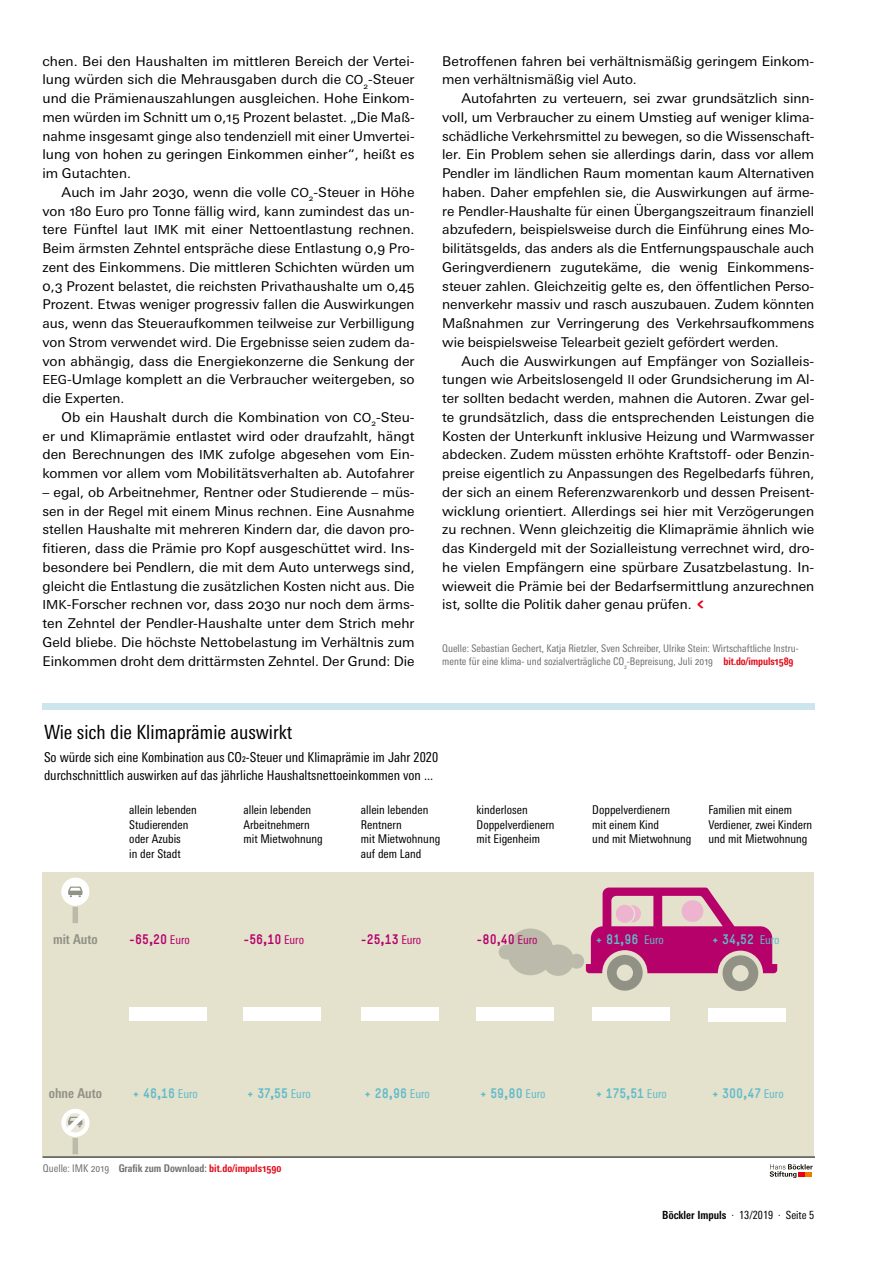
<style>
.page{position:relative;width:893px;height:1263px;background:#fff}
.page>*{position:absolute;margin:0;border:0;box-sizing:border-box;transform-origin:0 0}
.t1{font:condensed 19.65px "Univers Next Pro";color:#000}
._4__Fließtext{font:13.5px/18.8px "Univers Next Pro";color:#000;text-align:justify}
.t2{font:condensed 13.5px/18.1px "Univers Next Pro";color:#000}
.t3{font:13.5px "Simple HBS";color:#5fbbc9}
.t4{font:13.5px "Simple HBS";color:#b6006a}
.t5{font:700 condensed 13.5px "Univers Next Pro";color:#929186}
.t6{font:condensed 12px/14.5px "Univers Next Pro";color:#000}
.t7{font:condensed 11.25px "Univers Next Pro";color:#000}
._5__Quelle_Artikel_o{font:condensed 10.5px/13.5px "Univers Next Pro";color:#6f6f6e}
.t8{font:700 condensed 10.5px "Univers Next Pro";color:#6f6f6e}
.s1{font-size:12.45px}
.s2{font-family:"Simple HBS";font-size:18px;color:#e30513}
.s3{font-weight:700;color:#e30513}
.s4{font-family:"Univers Next Pro";font-stretch:condensed;font-size:12px}
.s5{font-weight:400}
.s6{color:#e30513}
.s7{font-weight:700}
</style>
<div class="page">
<div style="left:43px;top:872px;width:771px;height:285px;background:#e4e1cd"></div>
<svg style="left:586px;top:887px;width:191px;height:104px"></svg>
<div style="left:507px;top:928px;width:47px;height:47px;background:#bcbbab;border-radius:50%"></div>
<div style="left:569px;top:954px;width:15px;height:15px;background:#bcbbab;border-radius:50%"></div>
<div style="left:499px;top:944px;width:15px;height:15px;background:#bcbbab;border-radius:50%"></div>
<div style="left:542px;top:944px;width:32px;height:32px;background:#bcbbab;border-radius:50%"></div>
<div style="left:682px;top:900px;width:21px;height:22px;background:#edb3cf;border-radius:50%"></div>
<div style="left:615px;top:904px;width:20px;height:19px;background:#edb3cf;border-radius:50%"></div>
<div style="left:614px;top:903px;width:21px;height:21px;border:2px solid #e4e1cd;border-radius:50%"></div>
<div style="left:61px;top:878px;width:28px;height:28px;background:#fff;border-radius:50%"></div>
<svg style="left:73px;top:907px;width:5px;height:16px"></svg>
<svg style="left:68px;top:886px;width:14px;height:11px"></svg>
<svg style="left:61px;top:1109px;width:28px;height:45px"></svg>
<div style="left:129px;top:1007px;width:77px;height:14px;background:#fff"></div>
<div style="left:243px;top:1007px;width:78px;height:14px;background:#fff"></div>
<div style="left:708px;top:1008px;width:77px;height:14px;background:#fff"></div>
<div style="left:592px;top:1007px;width:77px;height:14px;background:#fff"></div>
<div style="left:477px;top:1007px;width:77px;height:14px;background:#fff"></div>
<div style="left:361px;top:1007px;width:77px;height:14px;background:#fff"></div>
<div style="left:43px;top:703px;width:771px;height:6px;background:#cde6ee"></div>
<svg style="left:770px;top:1164px;width:43px;height:14px"></svg>
<hr style="left:43px;top:1157px;width:771px;height:1px;background:#000">
<p class="_4__Fließtext" style="left:43px;top:51px;width:374px">chen. Bei den Haushalten im mittleren Bereich der Vertei&shy;lung würden sich die Mehrausgaben durch die <span class="s1">CO</span><sub>2</sub>-Steuer und die Prämienauszahlungen ausgleichen. Hohe Einkom&shy;men würden im Schnitt um 0,15 Prozent belastet. „Die Maß&shy;nahme insgesamt ginge also tendenziell mit einer Umvertei&shy;lung von hohen zu geringen Einkommen einher“, heißt es im Gutachten.</p>
<p class="_4__Fließtext" style="left:43px;top:183px;width:374px;text-indent:19px">Auch im Jahr 2030, wenn die volle <span class="s1">CO</span><sub>2</sub>-Steuer in Höhe von 180 Euro pro Tonne fällig wird, kann zumindest das un&shy;tere Fünftel laut <span class="s1">IMK</span> mit einer Nettoentlastung rechnen.<br>Beim ärmsten Zehntel entspräche diese Entlastung 0,9 Pro&shy;zent des Einkommens. Die mittleren Schichten würden um 0,3 Prozent belastet, die reichsten Privathaushalte um 0,45<br>Prozent. Etwas weniger progressiv fallen die Auswirkungen aus, wenn das Steueraufkommen teilweise zur Verbilligung von Strom verwendet wird. Die Ergebnisse seien zudem da&shy;von abhängig, dass die Energiekonzerne die Senkung der <span class="s1">EEG</span>-Umlage komplett an die Verbraucher weitergeben, so die Experten.</p>
<p class="_4__Fließtext" style="left:43px;top:408px;width:374px;text-indent:19px">Ob ein Haushalt durch die Kombination von <span class="s1">CO</span><sub>2</sub>-Steu&shy;er und Klimaprämie entlastet wird oder draufzahlt, hängt den Berechnungen des <span class="s1">IMK</span> zufolge abgesehen vom Ein&shy;kommen vor allem vom Mobilitätsverhalten ab. Autofahrer</p>
<p class="_4__Fließtext" style="left:43px;top:483px;width:374px">– egal, ob Arbeitnehmer, Rentner oder Studierende – müs&shy;sen in der Regel mit einem Minus rechnen. Eine Ausnahme stellen Haushalte mit mehreren Kindern dar, die davon pro&shy;fitieren, dass die Prämie pro Kopf ausgeschüttet wird. Ins&shy;besondere bei Pendlern, die mit dem Auto unterwegs sind, gleicht die Entlastung die zusätzlichen Kosten nicht aus. Die <span class="s1">IMK</span>-Forscher rechnen vor, dass 2030 nur noch dem ärms&shy;ten Zehntel der Pendler-Haushalte unter dem Strich mehr Geld bliebe. Die höchste Nettobelastung im Verhältnis zum Einkommen droht dem drittärmsten Zehntel. Der Grund: Die</p>
<p class="_4__Fließtext" style="left:442px;top:51px;width:374px">Betroffenen fahren bei verhältnismäßig geringem Einkom&shy;men verhältnismäßig viel Auto.</p>
<p class="_4__Fließtext" style="left:442px;top:89px;width:374px;text-indent:19px">Autofahrten zu verteuern, sei zwar grundsätzlich sinn&shy;voll, um Verbraucher zu einem Umstieg auf weniger klima&shy;schädliche Verkehrsmittel zu bewegen, so die Wissenschaft&shy;ler. Ein Problem sehen sie allerdings darin, dass vor allem Pendler im ländlichen Raum momentan kaum Alternativen haben. Daher empfehlen sie, die Auswirkungen auf ärme&shy;re Pendler-Haushalte für einen Übergangszeitraum finanziell abzufedern, beispielsweise durch die Einführung eines Mo&shy;bilitätsgelds, das anders als die Entfernungspauschale auch Geringverdienern zugutekäme, die wenig Einkommens&shy;steuer zahlen. Gleichzeitig gelte es, den öffentlichen Perso&shy;nenverkehr massiv und rasch auszubauen. Zudem könnten Maßnahmen zur Verringerung des Verkehrsaufkommens wie beispielsweise Telearbeit gezielt gefördert werden.</p>
<p class="_4__Fließtext" style="left:442px;top:351px;width:374px;text-indent:19px">Auch die Auswirkungen auf Empfänger von Sozialleis&shy;tungen wie Arbeitslosengeld <span class="s1">II</span> oder Grundsicherung im Al&shy;ter sollten bedacht werden, mahnen die Autoren. Zwar gel&shy;te grundsätzlich, dass die entsprechenden Leistungen die Kosten der Unterkunft inklusive Heizung und Warmwasser abdecken. Zudem müssten erhöhte Kraftstoff- oder Benzin&shy;preise eigentlich zu Anpassungen des Regelbedarfs führen, der sich an einem Referenzwarenkorb und dessen Preisent&shy;wicklung orientiert. Allerdings sei hier mit Verzögerungen zu rechnen. Wenn gleichzeitig die Klimaprämie ähnlich wie das Kindergeld mit der Sozialleistung verrechnet wird, dro&shy;he vielen Empfängern eine spürbare Zusatzbelastung. In&shy;wieweit die Prämie bei der Bedarfsermittlung anzurechnen ist, sollte die Politik daher genau prüfen.<span class="s2">&lt;</span></p>
<p class="_5__Quelle_Artikel_o" style="left:442px;top:641px;width:358px">Quelle: Sebastian Gechert, Katja Rietzler, Sven Schreiber, Ulrike Stein: Wirtschaftliche Instru&shy;mente für eine klima- und sozialverträgliche CO<sub>2</sub>-Bepreisung, Juli 2019 <span class="s3">bit.do/impuls1589</span></p>
<p class="t1" style="left:44px;top:721px;width:250px">Wie sich die Klimaprämie auswirkt</p>
<p class="t2" style="left:44px;top:748px;width:396px">So würde sich eine Kombination aus CO2-Steuer und Klimaprämie im Jahr 2020 durchschnittlich auswirken auf das jährliche Haushaltsnettoeinkommen von ...</p>
<p class="t6" style="left:129px;top:802px;width:69px">allein lebenden<br>Studierenden oder Azubis<br>in der Stadt</p>
<p class="t6" style="left:243px;top:802px;width:81px">allein lebenden<br>Arbeitnehmern mit Mietwohnung</p>
<p class="t6" style="left:361px;top:802px;width:81px">allein lebenden<br>Rentnern<br>mit Mietwohnung auf dem Land</p>
<p class="t6" style="left:477px;top:802px;width:79px">kinderlosen<br>Doppelverdienern mit Eigenheim</p>
<p class="t6" style="left:592px;top:802px;width:101px">Doppelverdienern<br>mit einem Kind<br>und mit Mietwohnung</p>
<p class="t6" style="left:708px;top:802px;width:105px">Familien mit einem<br>Verdiener, zwei Kindern und mit Mietwohnung</p>
<p class="t5" style="left:53px;top:931px;width:46px">mit Auto</p>
<p class="t4" style="left:129px;top:931px;width:62px">-65,20 <span class="s4">Euro</span></p>
<p class="t4" style="left:243px;top:931px;width:62px">-56,10 <span class="s4">Euro</span></p>
<p class="t4" style="left:361px;top:931px;width:62px">-25,13 <span class="s4">Euro</span></p>
<p class="t4" style="left:477px;top:931px;width:62px">-80,40 <span class="s4">Euro</span></p>
<p class="t3" style="left:592px;top:931px;width:73px">+81,96 <span class="s4">Euro</span></p>
<p class="t3" style="left:708px;top:931px;width:73px">+34,52 <span class="s4">Euro</span></p>
<p class="t5" style="left:49px;top:1085px;width:55px">ohne Auto</p>
<p class="t3" style="left:129px;top:1085px;width:70px">+46,16 <span class="s4">Euro</span></p>
<p class="t3" style="left:243px;top:1085px;width:69px">+37,55 <span class="s4">Euro</span></p>
<p class="t3" style="left:361px;top:1085px;width:70px">+28,96 <span class="s4">Euro</span></p>
<p class="t3" style="left:477px;top:1085px;width:70px">+59,80 <span class="s4">Euro</span></p>
<p class="t3" style="left:592px;top:1085px;width:76px">+175,51 <span class="s4">Euro</span></p>
<p class="t3" style="left:708px;top:1085px;width:77px">+300,47 <span class="s4">Euro</span></p>
<p class="t8" style="left:43px;top:1162px;width:240px"><span class="s5">Quelle: IMK 2019</span> Grafik zum Download: <span class="s6">bit.do/impuls1590</span></p>
<p class="t7" style="left:662px;top:1208px;width:153px"><span class="s7">Böckler Impuls</span> · 13/2019 · Seite 5</p>
</div>
